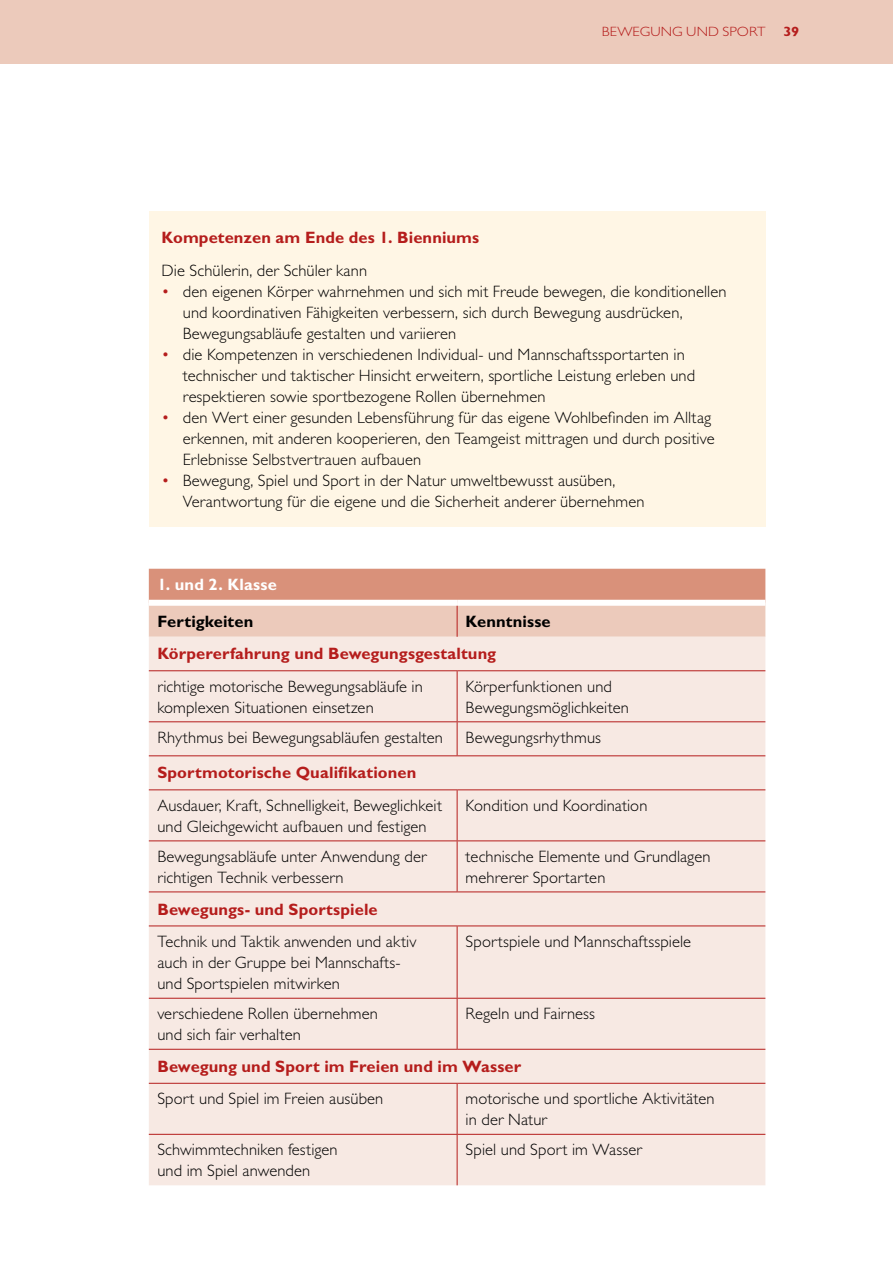
<style>
.page{position:relative;width:893px;height:1263px;background:#fff}
.page>*{position:absolute;margin:0;border:0;box-sizing:border-box;transform-origin:0 0}
.t1{font:300 16.5px/21px "Gill Sans Std";letter-spacing:.01em;color:#000}
.t2{font:700 16.5px "Gill Sans Std";letter-spacing:.005em;color:#b51d1c}
.t3{font:700 16.5px "Gill Sans Std";letter-spacing:.005em;color:#000}
.t4{font:700 16.5px "Gill Sans Std";letter-spacing:.015em;color:#fff}
.t5{font:300 13.5px "Gill Sans Std";letter-spacing:.005em;color:#b51d1c;scale:1.09 1}
.t6{font:700 13.5px "Gill Sans Std";color:#b51d1c;scale:1.09 1}
.s1{color:#b51d1c}
</style>
<div class="page">
<div style="left:0;top:0;width:893px;height:64px;background:#eccabb"></div>
<div style="left:149px;top:212px;width:616px;height:315px;background:#fff6e5"></div>
<svg style="left:149px;top:569px;width:616px;height:68px;background:#e2ae9b"></svg>
<div style="left:149px;top:637px;width:616px;height:548px;background:#f7e9e3"></div>
<div style="left:149px;top:600px;width:308px;height:6px;background:#fff"></div>
<div style="left:457px;top:600px;width:308px;height:6px;background:#fff"></div>
<hr style="left:457px;top:606px;width:1px;height:31px;background:#b51d1c">
<hr style="left:149px;top:670px;width:308px;height:1px;background:#b51d1c">
<hr style="left:457px;top:670px;width:308px;height:1px;background:#b51d1c">
<hr style="left:457px;top:671px;width:1px;height:50px;background:#b51d1c">
<hr style="left:149px;top:721px;width:308px;height:1px;background:#b51d1c">
<hr style="left:457px;top:721px;width:308px;height:1px;background:#b51d1c">
<hr style="left:457px;top:722px;width:1px;height:33px;background:#b51d1c">
<hr style="left:149px;top:755px;width:308px;height:1px;background:#b51d1c">
<hr style="left:457px;top:755px;width:308px;height:1px;background:#b51d1c">
<hr style="left:149px;top:789px;width:308px;height:1px;background:#b51d1c">
<hr style="left:457px;top:789px;width:308px;height:1px;background:#b51d1c">
<hr style="left:457px;top:790px;width:1px;height:50px;background:#b51d1c">
<hr style="left:149px;top:840px;width:308px;height:1px;background:#b51d1c">
<hr style="left:457px;top:840px;width:308px;height:1px;background:#b51d1c">
<hr style="left:457px;top:841px;width:1px;height:50px;background:#b51d1c">
<hr style="left:149px;top:891px;width:308px;height:1px;background:#b51d1c">
<hr style="left:457px;top:891px;width:308px;height:1px;background:#b51d1c">
<hr style="left:149px;top:925px;width:308px;height:1px;background:#b51d1c">
<hr style="left:457px;top:925px;width:308px;height:1px;background:#b51d1c">
<hr style="left:457px;top:926px;width:1px;height:72px;background:#b51d1c">
<hr style="left:149px;top:998px;width:308px;height:1px;background:#b51d1c">
<hr style="left:457px;top:998px;width:308px;height:1px;background:#b51d1c">
<hr style="left:457px;top:998px;width:1px;height:51px;background:#b51d1c">
<hr style="left:149px;top:1049px;width:308px;height:1px;background:#b51d1c">
<hr style="left:457px;top:1049px;width:308px;height:1px;background:#b51d1c">
<hr style="left:149px;top:1083px;width:308px;height:1px;background:#b51d1c">
<hr style="left:457px;top:1083px;width:308px;height:1px;background:#b51d1c">
<hr style="left:457px;top:1084px;width:1px;height:50px;background:#b51d1c">
<hr style="left:149px;top:1134px;width:308px;height:1px;background:#b51d1c">
<hr style="left:457px;top:1134px;width:308px;height:1px;background:#b51d1c">
<hr style="left:457px;top:1135px;width:1px;height:50px;background:#b51d1c">
<p class="t5" style="left:602px;top:24px;width:152px">Bewegu ng u nd Sport</p>
<p class="t6" style="left:784px;top:24px;width:16px">39</p>
<p class="t2" style="left:162px;top:227px;width:319px">Kompetenzen am Ende des 1. Bienniums</p>
<p class="t1" style="left:162px;top:260px;width:207px">Die Schülerin, der Schüler kann</p>
<p class="t1" style="left:183px;top:281px;width:545px;text-indent:-21px"><span class="s1">•</span> den eigenen Körper wahrnehmen und sich mit Freude bewegen, die konditionellen und koordinativen Fähigkeiten verbessern, sich durch Bewegung ausdrücken,<br>Bewegungsabläufe gestalten und variieren</p>
<p class="t1" style="left:183px;top:344px;width:514px;text-indent:-21px"><span class="s1">•</span> die Kompetenzen in verschiedenen I ndividual- und Mannschaftssportarten in technischer und taktischer H insicht erweitern, sportliche Leistung erleben und respektieren sowie sportbezogene Rollen übernehmen</p>
<p class="t1" style="left:183px;top:407px;width:533px;text-indent:-21px"><span class="s1">•</span> den Wert einer gesunden Lebensführung für das eigene Wohlbefinden im Alltag erkennen, mit anderen kooperieren, den Teamgeist mittragen und durch positive<br>Erlebnisse Selbstvertrauen aufbauen</p>
<p class="t1" style="left:183px;top:470px;width:463px;text-indent:-21px"><span class="s1">•</span> Bewegung, Spiel und Sport in der N atur umweltbewusst ausüben,<br>Verantwortung für die eigene und die Sicherheit anderer übernehmen</p>
<p class="t4" style="left:157px;top:574px;width:121px">1. und 2. Klasse</p>
<p class="t3" style="left:157px;top:611px;width:97px">Fertigkeiten</p>
<p class="t3" style="left:466px;top:611px;width:87px">Kenntnisse</p>
<p class="t2" style="left:157px;top:644px;width:340px">Körpererfahrung und Bewegungsgestaltung</p>
<p class="t1" style="left:157px;top:676px;width:267px">richtige motorische Bewegungsabläufe in komplexen Situationen einsetzen</p>
<p class="t1" style="left:466px;top:676px;width:165px">Körperfunktionen und<br>Bewegungsmöglichkeiten</p>
<p class="t1" style="left:157px;top:727px;width:287px">Rhythmus bei Bewegungsabläufen gestalten</p>
<p class="t1" style="left:466px;top:727px;width:137px">Bewegungsrhythmus</p>
<p class="t2" style="left:157px;top:763px;width:260px">Sportmotorische Qualifikationen</p>
<p class="t1" style="left:157px;top:795px;width:286px">Ausdauer, Kraft, Schnelligkeit, Beweglichkeit und Gleichgewicht aufbauen und festigen</p>
<p class="t1" style="left:466px;top:795px;width:183px">Kondition und Koordination</p>
<p class="t1" style="left:157px;top:846px;width:271px">Bewegungsabläufe unter Anwendung der richtigen Technik verbessern</p>
<p class="t1" style="left:466px;top:846px;width:246px">technische Elemente und Grundlagen mehrerer Sportarten</p>
<p class="t2" style="left:157px;top:899px;width:222px">Bewegungs- und Sportspiele</p>
<p class="t1" style="left:157px;top:931px;width:261px">Technik und Taktik anwenden und aktiv auch in der Gruppe bei Mannschafts&shy;und Sportspielen mitwirken</p>
<p class="t1" style="left:466px;top:931px;width:227px">Sportspiele und Mannschaftsspiele</p>
<p class="t1" style="left:157px;top:1003px;width:222px">verschiedene Rollen übernehmen und sich fair verhalten</p>
<p class="t1" style="left:466px;top:1003px;width:131px">Regeln und Fairness</p>
<p class="t2" style="left:157px;top:1056px;width:365px">Bewegung und Sport im Freien und im Wasser</p>
<p class="t1" style="left:157px;top:1088px;width:228px">Sport und Spiel im Freien ausüben</p>
<p class="t1" style="left:466px;top:1088px;width:250px">motorische und sportliche Aktivitäten in der Natur</p>
<p class="t1" style="left:157px;top:1139px;width:182px">Schwimmtechniken festigen und im Spiel anwenden</p>
<p class="t1" style="left:466px;top:1139px;width:178px">Spiel und Sport im Wasser</p>
</div>
